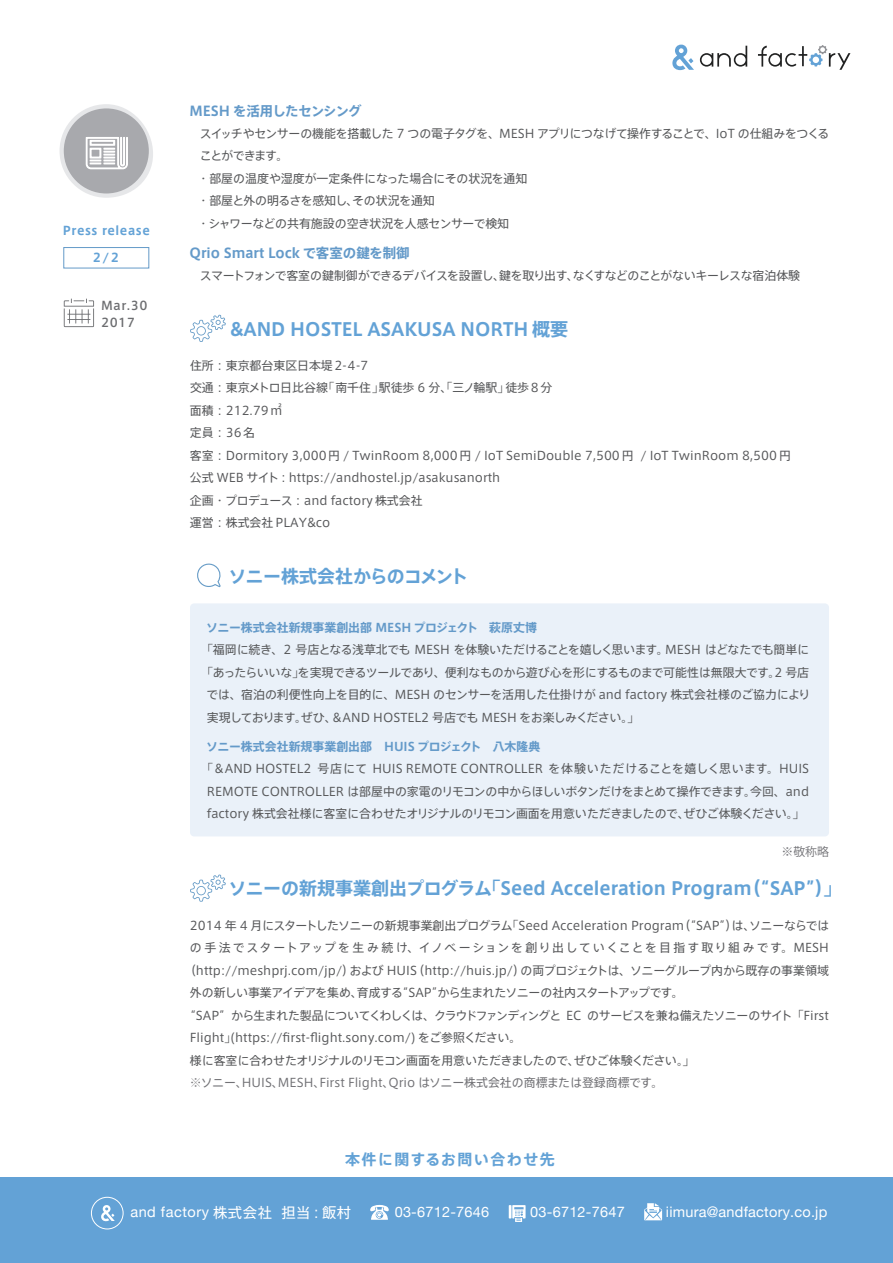
<style>
.page{position:relative;width:893px;height:1263px;background:#fff}
.page>*{position:absolute;margin:0;border:0;box-sizing:border-box;transform-origin:0 0}
.t1{font:700 18px "Axis Std";color:#63a2d6}
.t2{font:700 18px "Axis Std";letter-spacing:-.04em;color:#63a2d6}
.t3{font:700 15px "Axis Std";letter-spacing:.1em;color:#63a2d6}
.t4{font:14.55px "Helvetica Neue";letter-spacing:.015em;color:#fff}
.t5{font:14.55px "Helvetica Neue";letter-spacing:.035em;color:#fff}
.t6{font:700 13.5px "Axis Std";color:#649ac9}
.t7{font:700 13.5px "Axis Std";letter-spacing:-.04em;color:#649ac9}
.t8{font:700 12px "Axis Std";letter-spacing:.05em;color:#63a2d6}
.t9{font:500 12px/17.2px "Axis Std";letter-spacing:.05em;color:#6c6d70}
.t10{font:11.85px/22.5px "Axis Std";color:#57585a}
.t11{font:11.85px/22.5px "Axis Std";letter-spacing:-.02em;color:#57585a}
.t12{font:11.85px "Axis Std";letter-spacing:-.04em;color:#57585a}
.t13{font:11.85px "Axis Std";letter-spacing:-.05em;color:#57585a}
.t14{font:700 11.85px "Axis Std";color:#649ac9}
.t15{font:11.85px "Axis Std";color:#727276}
.t16{font:11.85px "Axis Std";letter-spacing:.135em;color:#57585a}
.t17{font:11.85px "Axis Std";letter-spacing:-.045em;color:#57585a}
.t18{font:11.85px "Axis Std";letter-spacing:-.03em;color:#57585a}
.t19{font:11.85px "Koz Go Pr 6 N";color:#727276}
.s1{font-family:"Axis Std";font-size:14.4px}
.s2{font-family:"Axis Std"}
</style>
<div class="page">
<div style="left:60px;top:104px;width:93px;height:94px;background:#e6e7e9;border-radius:46px"></div>
<div style="left:64px;top:108px;width:85px;height:85px;background:#a8a9ad;border-radius:50%"></div>
<svg style="left:86px;top:137px;width:42px;height:32px"></svg>
<svg style="left:758px;top:45px;width:92px;height:25px"></svg>
<svg style="left:700px;top:46px;width:47px;height:21px"></svg>
<svg style="left:672px;top:45px;width:22px;height:25px"></svg>
<div style="left:63px;top:247px;width:86px;height:21px;border:1px solid #649ac8"></div>
<svg style="left:64px;top:299px;width:30px;height:28px"></svg>
<div style="left:190px;top:603px;width:639px;height:233px;background:#eaf1f9;border-radius:4px"></div>
<svg style="left:190px;top:315px;width:36px;height:27px"></svg>
<svg style="left:190px;top:874px;width:36px;height:28px"></svg>
<svg style="left:197px;top:563px;width:24px;height:25px"></svg>
<div style="left:0;top:1178px;width:893px;height:85px;background:#63a2d6"></div>
<svg style="left:101px;top:1205px;width:14px;height:16px"></svg>
<div style="left:91px;top:1197px;width:32px;height:32px;border:1px solid #fff;border-radius:50%"></div>
<svg style="left:509px;top:1205px;width:17px;height:17px"></svg>
<svg style="left:370px;top:1205px;width:19px;height:15px"></svg>
<svg style="left:644px;top:1203px;width:18px;height:17px"></svg>
<p class="t8" style="left:63px;top:221px;width:88px">Press release</p>
<p class="t8" style="left:93px;top:249px;width:28px">2/2</p>
<p class="t9" style="left:101px;top:296px;width:48px">Mar.30<br>2017</p>
<p class="t7" style="left:189px;top:101px;width:174px">MESH を活用したセンシング</p>
<p class="t11" style="left:197px;top:121px;width:633px">スイッチやセンサーの機能を搭載した 7 つの電子タグを、MESH アプリにつなげて操作することで、IoT の仕組みをつくることができます。<br>・部屋の温度や湿度が一定条件になった場合にその状況を通知<br>・部屋と外の明るさを感知し、その状況を通知<br>・シャワーなどの共有施設の空き状況を人感センサーで検知</p>
<p class="t6" style="left:189px;top:243px;width:222px">Qrio Smart Lock で客室の鍵を制御</p>
<p class="t12" style="left:200px;top:267px;width:602px">スマートフォンで客室の鍵制御ができるデバイスを設置し、鍵を取り出す、なくすなどのことがないキーレスな宿泊体験</p>
<h1 class="t1" style="left:230px;top:315px;width:340px">&amp;AND HOSTEL ASAKUSA NORTH 概要</h1>
<p class="t10" style="left:190px;top:353px;width:603px">住所：東京都台東区日本堤2-4-7<br>交通：東京メトロ日比谷線「南千住」駅徒歩 6 分、「三ノ輪駅」徒歩８分<br>面積：212.79㎡<br>定員：36名<br>客室：Dormitory 3,000円 / TwinRoom 8,000円 / IoT SemiDouble 7,500 円 / IoT TwinRoom 8,500 円公式 WEB サイト : https://andhostel.jp/asakusanorth<br>企画・プロデュース：and factory 株式会社<br>運営：株式会社 PLAY&amp;co</p>
<h1 class="t2" style="left:228px;top:562px;width:241px">ソニー株式会社からのコメント</h1>
<p class="t14" style="left:206px;top:618px;width:332px">ソニー株式会社新規事業創出部 MESH プロジェクト　萩原丈博</p>
<p class="t11" style="left:201px;top:638px;width:610px">「福岡に続き、2 号店となる浅草北でも MESH を体験いただけることを嬉しく思います。MESH はどなたでも簡単に</p>
<p class="t12" style="left:201px;top:664px;width:610px">「あったらいいな」を実現できるツールであり、便利なものから遊び心を形にするものまで可能性は無限大です。2 号店</p>
<p class="t10" style="left:207px;top:683px;width:605px">では、宿泊の利便性向上を目的に、MESH のセンサーを活用した仕掛けが and factory 株式会社様のご協力により</p>
<p class="t11" style="left:207px;top:705px;width:434px">実現しております。ぜひ、＆AND HOSTEL2 号店でも MESH をお楽しみください。」</p>
<p class="t14" style="left:206px;top:737px;width:336px">ソニー株式会社新規事業創出部　HUIS プロジェクト　八木隆典</p>
<p class="t10" style="left:201px;top:757px;width:610px;text-align:center">「＆AND HOSTEL2 号店にて HUIS REMOTE CONTROLLER を体験いただけることを嬉しく思います。HUIS<br>REMOTE CONTROLLER は部屋中の家電のリモコンの中からほしいボタンだけをまとめて操作できます。今回、and factory 株式会社様に客室に合わせたオリジナルのリモコン画面を用意いただきましたので、ぜひご体験ください。」</p>
<p class="t19" style="left:781px;top:844px;width:49px">※敬称略</p>
<h1 class="t1" style="left:228px;top:875px;width:615px">ソニーの新規事業創出プログラム「Seed Acceleration Program（“SAP”）」</h1>
<p class="t10" style="left:190px;top:913px;width:640px">2014 年 4 月にスタートしたソニーの新規事業創出プログラム「Seed Acceleration Program（“SAP”）は、ソニーならでは</p>
<p class="t16" style="left:190px;top:939px;width:640px">の手法でスタートアップを生み続け、イノベーションを創り出していくことを目指す取り組みです。MESH</p>
<p class="t10" style="left:184px;top:958px;width:646px">（http://meshprj.com/jp/）および HUIS（http://huis.jp/）の両プロジェクトは、ソニーグループ内から既存の事業領域</p>
<p class="t17" style="left:190px;top:984px;width:495px">外の新しい事業アイデアを集め、育成する“SAP”から生まれたソニーの社内スタートアップです。</p>
<p class="t13" style="left:184px;top:1006px;width:646px">“SAP”から生まれた製品についてくわしくは、クラウドファンディングと EC のサービスを兼ね備えたソニーのサイト「First</p>
<p class="t10" style="left:190px;top:1026px;width:333px">Flight」(https://first-flight.sony.com/) をご参照ください。</p>
<p class="t18" style="left:190px;top:1051px;width:506px">様に客室に合わせたオリジナルのリモコン画面を用意いただきましたので、ぜひご体験ください。」</p>
<p class="t15" style="left:190px;top:1074px;width:475px">※ソニー、HUIS、MESH、First Flight、Qrio はソニー株式会社の商標または登録商標です。</p>
<p class="t3" style="left:345px;top:1148px;width:211px">本件に関するお問い合わせ先</p>
<p class="t5" style="left:130px;top:1201px;width:222px">and factory <span class="s1">株式会社 担当：飯村</span></p>
<p class="t4" style="left:395px;top:1201px;width:434px">03-6712-7646 <span class="s2">　　</span>03-6712-7647 <span class="s2">　　</span>iimura@andfactory.co.jp</p>
</div>
